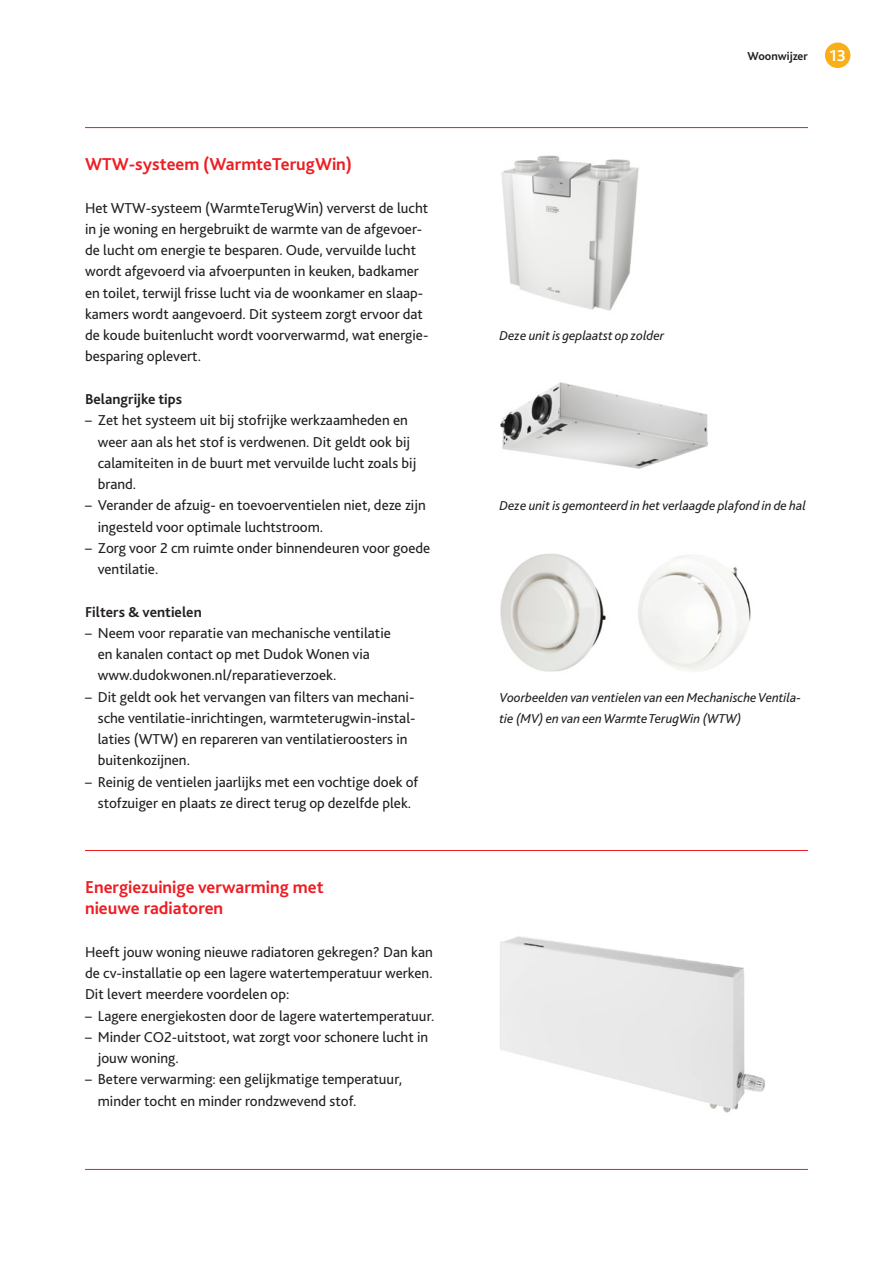
<style>
.page{position:relative;width:893px;height:1263px;background:#fff}
.page>*{position:absolute;margin:0;border:0;box-sizing:border-box;transform-origin:0 0}
.Bodytekst{font:700 18px "Bliss";color:#ee1d23}
.t1{font:700 16.5px "Bliss";color:#fff}
.Bodytekst-2{font:15px/21.3px "Bliss";color:#231f20}
.Bodytekst-3{font:700 15px "Bliss";color:#231f20}
.Bijschrift{font:italic 13.5px/21.3px "Bliss";color:#231f20}
.t2{font:700 12px "Bliss";color:#231f20}
</style>
<div class="page">
<div style="left:825px;top:43px;width:25px;height:25px;background:#faaf18;border-radius:50%"></div>
<img style="left:500px;top:382px;width:208px;height:87px">
<hr style="left:85px;top:127px;width:723px;height:1px;background:#ee1d23">
<hr style="left:85px;top:850px;width:723px;height:1px;background:#ee1d23">
<hr style="left:85px;top:1169px;width:723px;height:1px;background:#ee1d23">
<img style="left:501px;top:155px;width:138px;height:156px">
<img style="left:500px;top:553px;width:106px;height:119px">
<img style="left:638px;top:555px;width:113px;height:116px">
<img style="left:500px;top:936px;width:265px;height:177px">
<p class="Bodytekst" style="left:85px;top:153px;width:269px">WTW-systeem (WarmteTerugWin)</p>
<p class="Bodytekst-2" style="left:85px;top:197px;width:345px">Het WTW-systeem (WarmteTerugWin) ververst de lucht in je woning en hergebruikt de warmte van de afgevoer&shy;de lucht om energie te besparen. Oude, vervuilde lucht wordt afgevoerd via afvoerpunten in keuken, badkamer en toilet, terwijl frisse lucht via de woonkamer en slaap&shy;kamers wordt aangevoerd. Dit systeem zorgt ervoor dat de koude buitenlucht wordt voorverwarmd, wat energie&shy;besparing oplevert.</p>
<p class="Bodytekst-3" style="left:85px;top:390px;width:99px">Belangrijke tips</p>
<p class="Bodytekst-2" style="left:98px;top:410px;width:320px;text-indent:-13px">– Zet het systeem uit bij stofrijke werkzaamheden en weer aan als het stof is verdwenen. Dit geldt ook bij calamiteiten in de buurt met vervuilde lucht zoals bij brand.</p>
<p class="Bodytekst-2" style="left:98px;top:495px;width:329px;text-indent:-13px">– Verander de afzuig- en toevoerventielen niet, deze zijn ingesteld voor optimale luchtstroom.</p>
<p class="Bodytekst-2" style="left:98px;top:537px;width:334px;text-indent:-13px">– Zorg voor 2 cm ruimte onder binnendeuren voor goede ventilatie.</p>
<p class="Bodytekst-3" style="left:85px;top:602px;width:118px">Filters &amp; ventielen</p>
<p class="Bodytekst-2" style="left:98px;top:622px;width:295px;text-indent:-13px">– Neem voor reparatie van mechanische ventilatie en kanalen contact op met Dudok Wonen via www.dudokwonen.nl/reparatieverzoek.</p>
<p class="Bodytekst-2" style="left:98px;top:686px;width:319px;text-indent:-13px">– Dit geldt ook het vervangen van filters van mechani&shy;sche ventilatie-inrichtingen, warmteterugwin-instal&shy;laties (WTW) en repareren van ventilatieroosters in buitenkozijnen.</p>
<p class="Bodytekst-2" style="left:85px;top:771px;width:335px;text-align:center">– Reinig de ventielen jaarlijks met een vochtige doek of stofzuiger en plaats ze direct terug op dezelfde plek.</p>
<p class="Bodytekst" style="left:85px;top:876px;width:240px">Energiezuinige verwarming met</p>
<p class="Bodytekst" style="left:85px;top:897px;width:140px">nieuwe radiatoren</p>
<p class="Bodytekst-2" style="left:85px;top:941px;width:349px;text-align:justify">Heeft jouw woning nieuwe radiatoren gekregen? Dan kan de cv-installatie op een lagere watertemperatuur werken.<br>Dit levert meerdere voordelen op:</p>
<p class="Bodytekst-2" style="left:85px;top:1005px;width:351px">– Lagere energiekosten door de lagere watertemperatuur.</p>
<p class="Bodytekst-2" style="left:98px;top:1026px;width:332px;text-indent:-13px">– Minder CO2-uitstoot, wat zorgt voor schonere lucht in jouw woning.</p>
<p class="Bodytekst-2" style="left:98px;top:1069px;width:306px;text-indent:-13px">– Betere verwarming: een gelijkmatige temperatuur, minder tocht en minder rondzwevend stof.</p>
<p class="t2" style="left:748px;top:49px;width:62px">Woonwijzer</p>
<p class="t1" style="left:829px;top:45px;width:18px">13</p>
<p class="Bijschrift" style="left:500px;top:325px;width:166px">Deze unit is geplaatst op zolder</p>
<p class="Bijschrift" style="left:500px;top:495px;width:308px">Deze unit is gemonteerd in het verlaagde plafond in de hal</p>
<p class="Bijschrift" style="left:500px;top:686px;width:303px">Voorbeelden van ventielen van een Mechanische Ventila&shy;tie (MV) en van een Warmte TerugWin (WTW)</p>
</div>
